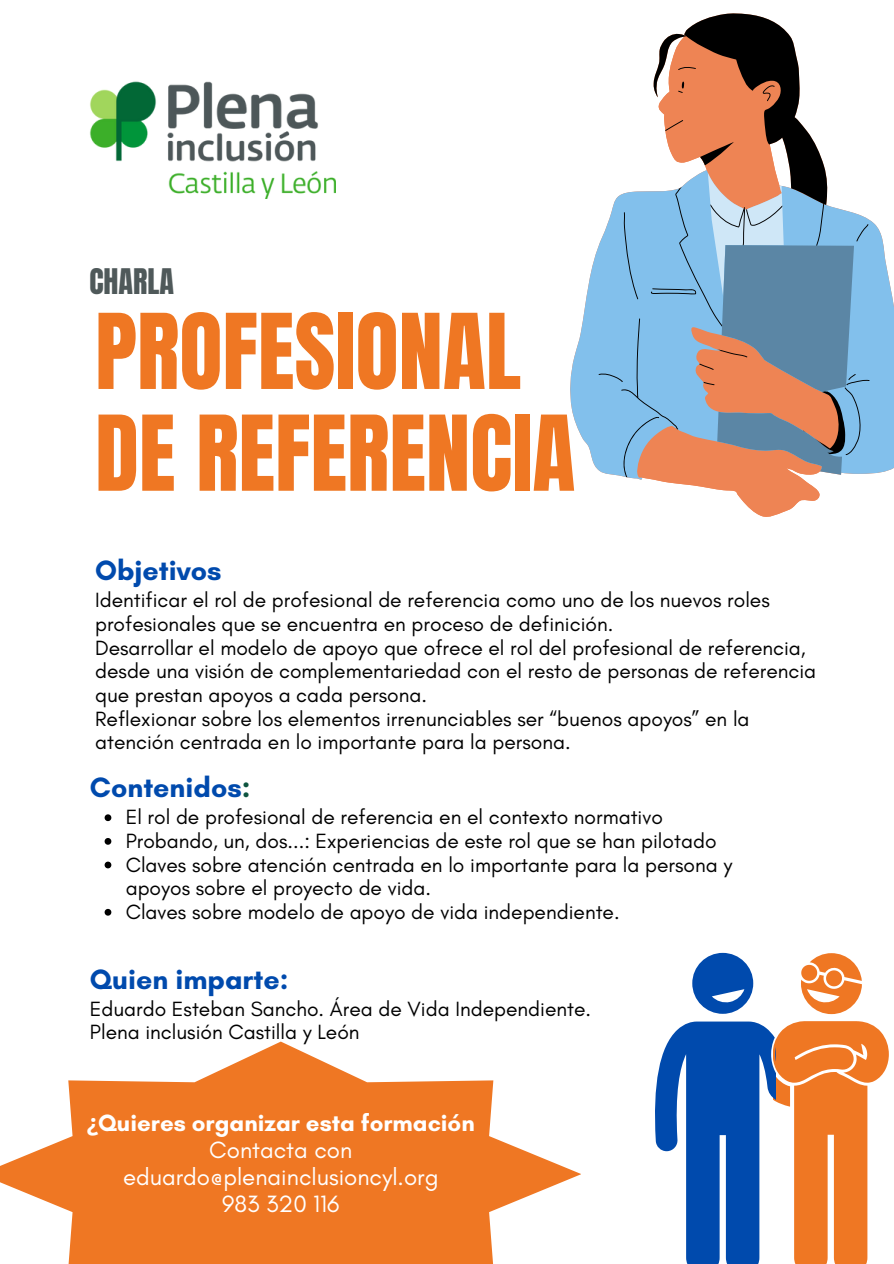
<style>
.page{position:relative;width:894px;height:1264px;background:#fff}
.page>*{position:absolute;margin:0;border:0;box-sizing:border-box;transform-origin:0 0}
.t1{font:88.65px "Anton";color:#ef7723}
.t2{font:30px "Anton";color:#4f595a}
.t3{font:700 28.5px "Glacial Indifference";color:#004aad}
.t4{font:24px/27px "Glacial Indifference";color:#fff;text-align:center}
.t5{font:700 24px "Glacial Indifference";color:#fff}
.t6{font:21px/23.7px "Glacial Indifference";color:#000}
.s1{color:#0e543f}
.s2{font-family:"Noto Sans"}
</style>
<div class="page">
<svg style="left:801px;top:953px;width:60px;height:61px"></svg>
<svg style="left:692px;top:952px;width:61px;height:61px"></svg>
<svg style="left:655px;top:1021px;width:233px;height:242px"></svg>
<img style="left:90px;top:81px;width:246px;height:117px">
<svg style="left:0;top:1041px;width:581px;height:222px;fill:#ef7723"></svg>
<svg style="left:655px;top:480px;width:165px;height:37px"></svg>
<svg style="left:570px;top:219px;width:323px;height:261px;fill:#82c0ec"></svg>
<svg style="left:598px;top:13px;width:271px;height:464px"></svg>
<svg style="left:105px;top:814px;width:6px;height:7px"></svg>
<svg style="left:105px;top:838px;width:6px;height:6px"></svg>
<svg style="left:105px;top:861px;width:6px;height:7px"></svg>
<svg style="left:105px;top:908px;width:6px;height:7px"></svg>
<p class="t2" style="left:89px;top:260px;width:86px">CHARLA</p>
<p class="t1" style="left:95px;top:288px;width:427px">PROFESIONAL</p>
<p class="t1" style="left:95px;top:390px;width:481px">DE REFERENCIA</p>
<p class="t3" style="left:95px;top:553px;width:128px">Objetivos</p>
<p class="t6" style="left:95px;top:588px;width:676px">Identificar el rol de profesional de referencia como uno de los nuevos roles profesionales que se encuentra en proceso de definición.</p>
<p class="t6" style="left:95px;top:635px;width:722px">Desarrollar el modelo de apoyo que ofrece el rol del profesional de referencia, desde una visión de complementariedad con el resto de personas de referencia que prestan apoyos a cada persona.</p>
<p class="t6" style="left:95px;top:706px;width:655px">Reflexionar sobre los elementos irrenunciables ser “buenos apoyos” en la atención centrada en lo importante para la persona.</p>
<p class="t3" style="left:90px;top:770px;width:162px">Contenidos<span class="s1">:</span></p>
<p class="t6" style="left:126px;top:805px;width:538px">El rol de profesional de referencia en el contexto normativo</p>
<p class="t6" style="left:126px;top:829px;width:592px">Probando, un, dos...: Experiencias de este rol que se han pilotado</p>
<p class="t6" style="left:126px;top:852px;width:608px">Claves sobre atención centrada en lo importante para la persona y apoyos sobre el proyecto de vida.</p>
<p class="t6" style="left:126px;top:899px;width:495px">Claves sobre modelo de apoyo de vida independiente.</p>
<p class="t3" style="left:90px;top:961px;width:200px">Quien imparte:</p>
<p class="t6" style="left:90px;top:996px;width:502px">Eduardo Esteban Sancho. Área de Vida Independiente.</p>
<p class="t6" style="left:90px;top:1019px;width:271px">Plena inclusión Castilla y León</p>
<p class="t5" style="left:87px;top:1107px;width:389px"><span class="s2">¿</span>Quieres organizar esta formación</p>
<p class="t4" style="left:123px;top:1135px;width:317px">Contacta con eduardo@plenainclusioncyl.org</p>
<p class="t4" style="left:222px;top:1189px;width:119px">983 320 116</p>
</div>
